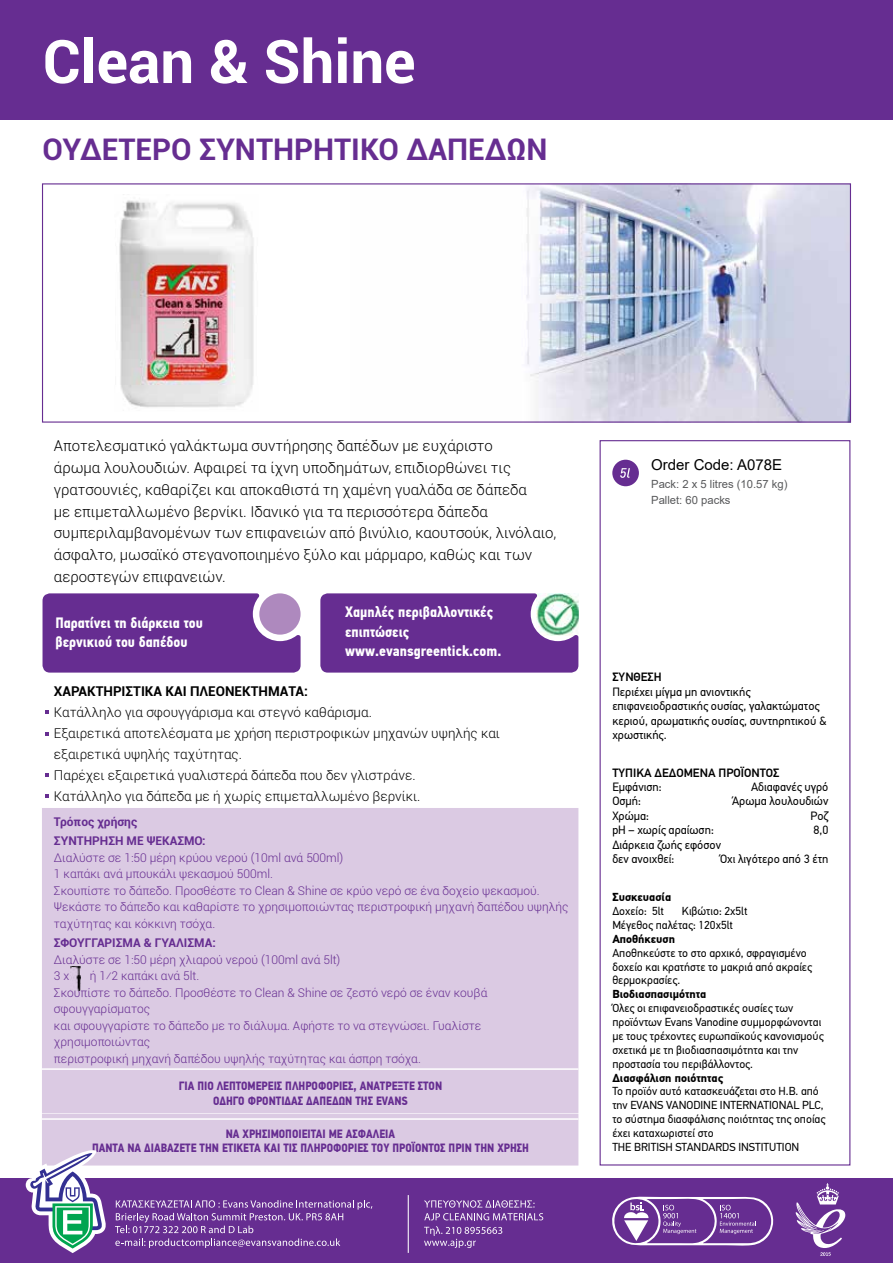
<style>
.page{position:relative;width:893px;height:1263px;background:#fff}
.page>*{position:absolute;margin:0;border:0;box-sizing:border-box;transform-origin:0 0}
.t1{font:700 60px "Roboto";color:#fff}
.t2{font:700 29.85px "Roboto";color:#662d91}
.t3{font:300 15px/21.8px "Roboto";color:#000}
.t4{font:700 15px/19.5px "PF Din Text Cond Pro";color:#fff}
.t5{font:15px "Arial";color:#000}
.t6{font:300 13.5px/21px "Roboto";color:#000}
.t7{font:700 13.5px "Roboto";color:#000}
.t8{font:300 12px/16.5px "Roboto";color:#662d91}
.t9{font:12px/14.4px "PF Din Text Pro";color:#000}
.t10{font:700 12px/14.4px "PF Din Text Cond Pro";color:#662d91;text-align:center}
.t11{font:700 12px/19.5px "Roboto";color:#662d91}
.t12{font:500 12px "PF Din Text Pro";color:#000}
.t13{font:11.55px/13.8px "PF Din Text Pro";color:#000}
.t14{font:700 11.55px "PF Din Text Pro";color:#000}
.t15{font:11.25px/16.5px "Arial";color:#58595b}
</style>
<div class="page">
<img style="left:526px;top:185px;width:323px;height:236px">
<svg style="left:320px;top:593px;width:258px;height:80px;background:#6f4097"></svg>
<div style="left:43px;top:593px;width:258px;height:80px;background:#662d91"></div>
<div style="left:259px;top:593px;width:42px;height:42px;background:#ae89be;border-radius:50%"></div>
<div style="left:0;top:0;width:892px;height:120px;background:#662d91"></div>
<div style="left:42px;top:808px;width:536px;height:357px;background:#dbcae3"></div>
<hr style="left:42px;top:1118px;width:536px;height:2px;background:#fff">
<hr style="left:42px;top:1068px;width:536px;height:2px;background:#fff">
<div style="left:612px;top:460px;width:27px;height:26px;background:#662d91;border-radius:50%"></div>
<svg style="left:620px;top:468px;width:10px;height:10px"></svg>
<img style="left:119px;top:200px;width:135px;height:208px">
<svg style="left:46px;top:710px;width:3px;height:4px"></svg>
<svg style="left:46px;top:732px;width:3px;height:4px"></svg>
<svg style="left:46px;top:794px;width:3px;height:4px"></svg>
<div style="left:0;top:1178px;width:893px;height:85px;background:#662d91"></div>
<svg style="left:26px;top:1146px;width:80px;height:107px"></svg>
<svg style="left:115px;top:1200px;width:257px;height:48px"></svg>
<svg style="left:424px;top:1200px;width:111px;height:7px"></svg>
<svg style="left:424px;top:1213px;width:119px;height:7px"></svg>
<svg style="left:424px;top:1226px;width:78px;height:22px"></svg>
<hr style="left:408px;top:1195px;width:1px;height:58px;background:#fff">
<svg style="left:612px;top:1196px;width:162px;height:50px"></svg>
<svg style="left:796px;top:1183px;width:50px;height:73px"></svg>
<img style="left:71px;top:967px;width:10px;height:23px">
<h1 class="t1" style="left:43px;top:19px;width:375px">Clean &amp; Shine</h1>
<h2 class="t2" style="left:43px;top:128px;width:507px">ΟΥΔΕΤΕΡΟ ΣΥΝΤΗΡΗΤΙΚΟ ΔΑΠΕΔΩΝ</h2>
<p class="t3" style="left:54px;top:435px;width:504px">Αποτελεσματικό γαλάκτωμα συντήρησης δαπέδων με ευχάριστο<br>άρωμα λουλουδιών. Αφαιρεί τα ίχνη υποδημάτων, επιδιορθώνει τις γρατσουνιές, καθαρίζει και αποκαθιστά τη χαμένη γυαλάδα σε δάπεδα<br>με επιμεταλλωμένο βερνίκι. Ιδανικό για τα περισσότερα δάπεδα συμπεριλαμβανομένων των επιφανειών από βινύλιο, καουτσούκ, λινόλαιο, άσφαλτο, μωσαϊκό στεγανοποιημένο ξύλο και μάρμαρο, καθώς και των αεροστεγών επιφανειών.</p>
<p class="t4" style="left:345px;top:603px;width:158px">Χαμηλές περιβαλλοντικές επιπτώσεις www.evansgreentick.com.</p>
<p class="t4" style="left:55px;top:613px;width:149px">Παρατίνει τη διάρκεια του βερνικιού του δαπέδου</p>
<p class="t7" style="left:54px;top:681px;width:255px">ΧΑΡΑΚΤΗΡΙΣΤΙΚΑ ΚΑΙ ΠΛΕΟΝΕΚΤΗΜΑΤΑ:</p>
<p class="t6" style="left:54px;top:701px;width:448px">Κατάλληλο για σφουγγάρισμα και στεγνό καθάρισμα.<br>Εξαιρετικά αποτελέσματα με χρήση περιστροφικών μηχανών υψηλής και εξαιρετικά υψηλής ταχύτητας.<br>Παρέχει εξαιρετικά γυαλιστερά δάπεδα που δεν γλιστράνε.<br>Κατάλληλο για δάπεδα με ή χωρίς επιμεταλλωμένο βερνίκι.</p>
<p class="t11" style="left:54px;top:811px;width:153px">Τρόπος χρήσης<br>ΣΥΝΤΗΡΗΣΗ ΜΕ ΨΕΚΑΣΜΟ:</p>
<p class="t8" style="left:54px;top:849px;width:516px">∆ιαλύστε σε 1:50 μέρη κρύου νερού (10ml ανά 500ml)<br>1 καπάκι ανά μπουκάλι ψεκασμού 500ml.<br>Σκουπίστε το δάπεδο. Προσθέστε το Clean &amp; Shine σε κρύο νερό σε ένα δοχείο ψεκασμού.<br>Ψεκάστε το δάπεδο και καθαρίστε το χρησιμοποιώντας περιστροφική μηχανή δαπέδου υψηλής ταχύτητας και κόκκινη τσόχα.</p>
<p class="t11" style="left:54px;top:933px;width:163px">ΣΦΟΥΓΓΑΡΙΣΜΑ &amp; ΓΥΑΛΙΣΜΑ:</p>
<p class="t8" style="left:54px;top:951px;width:288px">∆ιαλύστε σε 1:50 μέρη χλιαρού νερού (100ml ανά 5lt)<br>3 x</p>
<p class="t8" style="left:54px;top:967px;width:435px;text-indent:36px">ή 1⁄2 καπάκι ανά 5lt.<br>Σκουπίστε το δάπεδο. Προσθέστε το Clean &amp; Shine σε ζεστό νερό σε έναν κουβά σφουγγαρίσματος<br>και σφουγγαρίστε το δάπεδο με το διάλυμα. Αφήστε το να στεγνώσει. Γυαλίστε χρησιμοποιώντας<br>περιστροφική μηχανή δαπέδου υψηλής ταχύτητας και άσπρη τσόχα.</p>
<p class="t10" style="left:179px;top:1079px;width:265px">ΓΙΑ ΠΙΟ ΛΕΠΤΟΜΕΡΕΙΣ ΠΛΗΡΟΦΟΡΙΕΣ, ΑΝΑΤΡΕΞΤΕ ΣΤΟΝ<br>ΟΔΗΓΟ ΦΡΟΝΤΙΔΑΣ ΔΑΠΕΔΩΝ ΤΗΣ EVANS</p>
<p class="t10" style="left:92px;top:1127px;width:438px">ΝΑ ΧΡΗΣΙΜΟΠΟΙΕΙΤΑΙ ΜΕ ΑΣΦΑΛΕΙΑ<br>ΠΑΝΤΑ ΝΑ ΔΙΑΒΑΖΕΤΕ ΤΗΝ ΕΤΙΚΕΤΑ ΚΑΙ ΤΙΣ ΠΛΗΡΟΦΟΡΙΕΣ ΤΟΥ ΠΡΟΪΟΝΤΟΣ ΠΡΙΝ ΤΗΝ ΧΡΗΣΗ</p>
<p class="t5" style="left:651px;top:454px;width:132px">Order Code: A078E</p>
<p class="t15" style="left:651px;top:475px;width:138px">Pack: 2 x 5 litres (10.57 kg)<br>Pallet: 60 packs</p>
<p class="t12" style="left:612px;top:670px;width:51px">ΣΥΝΘΕΣΗ</p>
<p class="t9" style="left:612px;top:684px;width:216px">Περιέχει μίγμα μη ανιοντικής επιφανειοδραστικής ουσίας, γαλακτώματος κεριού, αρωματικής ουσίας, συντηρητικού &amp; χρωστικής.</p>
<p class="t12" style="left:612px;top:765px;width:169px">ΤΥΠΙΚΑ ΔΕΔΟΜΕΝΑ ΠΡΟΪΟΝΤΟΣ</p>
<p class="t9" style="left:612px;top:780px;width:51px">Εμφάνιση:</p>
<p class="t9" style="left:751px;top:780px;width:79px">Αδιαφανές υγρό</p>
<p class="t9" style="left:612px;top:794px;width:30px">Οσμή:</p>
<p class="t9" style="left:732px;top:794px;width:98px">Άρωμα λουλουδιών</p>
<p class="t9" style="left:612px;top:809px;width:38px">Χρώμα:</p>
<p class="t9" style="left:810px;top:809px;width:19px">Ροζ</p>
<p class="t9" style="left:612px;top:823px;width:103px">pH – χωρίς αραίωση:</p>
<p class="t9" style="left:813px;top:823px;width:17px">8,0</p>
<p class="t9" style="left:612px;top:837px;width:110px">Διάρκεια ζωής εφόσον δεν ανοιχθεί:</p>
<p class="t9" style="left:720px;top:852px;width:110px">Όχι λιγότερο από 3 έτη</p>
<p class="t14" style="left:612px;top:890px;width:60px">Συσκευασία</p>
<p class="t13" style="left:612px;top:904px;width:53px">Δοχείο: 5lt</p>
<p class="t13" style="left:612px;top:904px;width:137px;text-indent:70px">Κιβώτιο: 2x5lt<br>Μέγεθος παλέτας: 120x5lt</p>
<p class="t14" style="left:612px;top:932px;width:64px">Αποθήκευση</p>
<p class="t13" style="left:612px;top:946px;width:201px">Αποθηκεύστε το στο αρχικό, σφραγισμένο δοχείο και κρατήστε το μακριά από ακραίες θερμοκρασίες.</p>
<p class="t14" style="left:612px;top:987px;width:96px">Bιοδιασπασιμότητα</p>
<p class="t13" style="left:612px;top:1001px;width:213px">Όλες οι επιφανειοδραστικές ουσίες των προϊόντων Evans Vanodine συμμορφώνονται με τους τρέχοντες ευρωπαϊκούς κανονισμούς σχετικά με τη βιοδιασπασιμότητα και την προστασία του περιβάλλοντος.</p>
<p class="t14" style="left:612px;top:1070px;width:112px">Διασφάλιση ποιότητας</p>
<p class="t13" style="left:612px;top:1084px;width:215px">Το προϊόν αυτό κατασκευάζεται στο Η.Β. από την EVANS VANODINE INTERNATIONAL PLC, το σύστημα διασφάλισης ποιότητας της οποίας έχει καταχωριστεί στο<br>THE BRITISH STANDARDS INSTITUTION</p>
</div>
